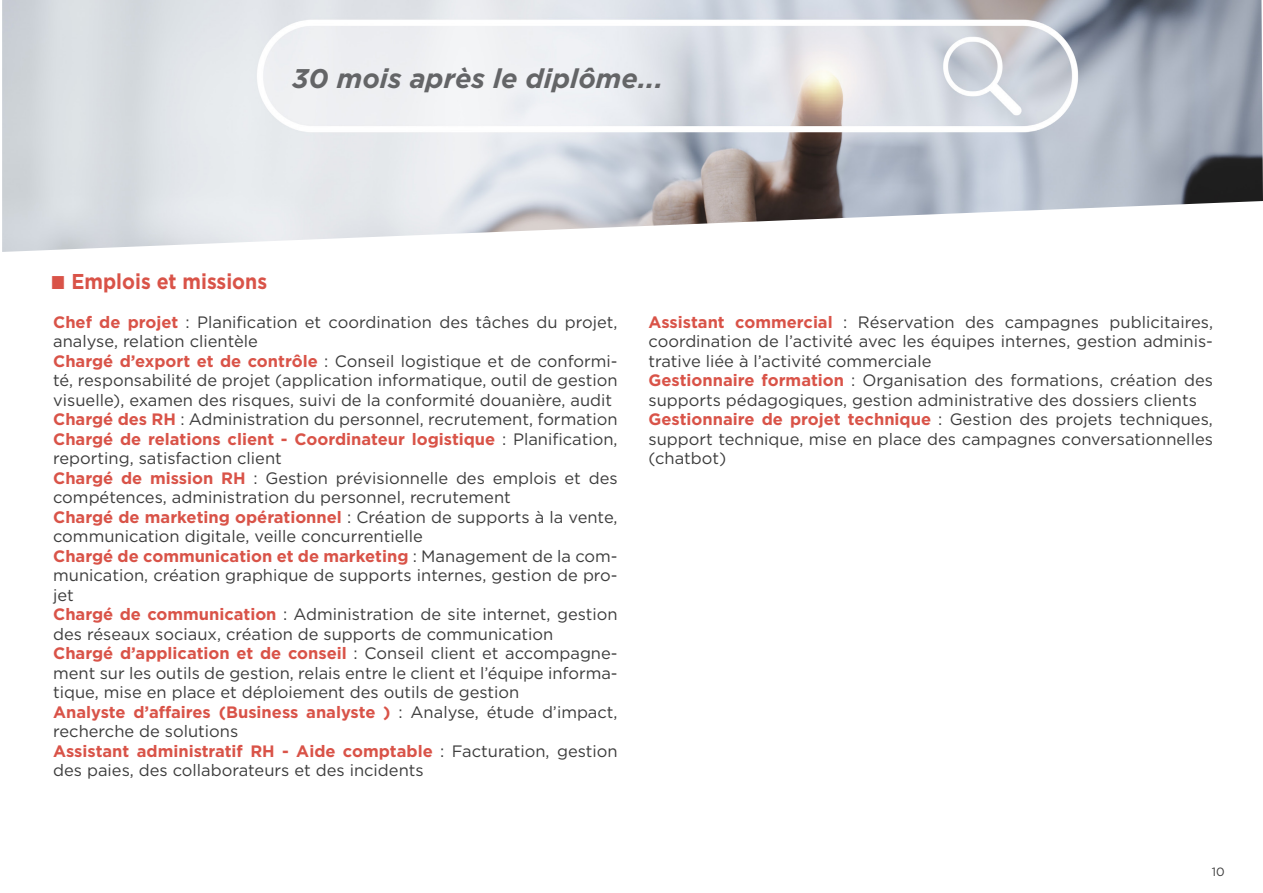
<style>
.page{position:relative;width:1263px;height:893px;background:#fff}
.page>*{position:absolute;margin:0;border:0;box-sizing:border-box;transform-origin:0 0}
.TITRE_ORANGE{font:italic 700 27px "Gotham";color:#646567}
.t1{font:700 21.45px "Gotham";color:#d95348;scale:.91 1}
.EMPLOIS{font:16.5px/19.5px "Gotham";color:#3c3c3c}
.EMPLOIS-2{font:700 16.5px/19.5px "Gotham";color:#d95348}
.t2{font:12px "Gotham";color:#3c3c3c}
.s1{font-family:"Arial";font-weight:900;font-size:28.05px}
.s2{font-weight:700;color:#d95348}
.s3{font-weight:400;color:#3c3c3c}
</style>
<div class="page">
<img style="left:2px;top:0;width:1261px;height:252px">
<p class="TITRE_ORANGE" style="left:293px;top:60px;width:372px">30 mois après le diplôme...</p>
<p class="t1" style="left:50px;top:268px;width:240px"><span class="s1">■</span> Emplois et missions</p>
<p class="EMPLOIS" style="left:53px;top:312px;width:566px"><span class="s2">Chef de projet</span> : Planification et coordination des tâches du projet, analyse, relation clientèle</p>
<p class="EMPLOIS" style="left:53px;top:351px;width:566px;text-align:justify"><span class="s2">Chargé d’export et de contrôle</span> : Conseil logistique et de conformi&shy;té, responsabilité de projet (application informatique, outil de gestion visuelle), examen des risques, suivi de la conformité douanière, audit</p>
<p class="EMPLOIS" style="left:53px;top:409px;width:566px"><span class="s2">Chargé des RH</span> : Administration du personnel, recrutement, formation</p>
<p class="EMPLOIS-2" style="left:53px;top:429px;width:566px">Chargé de relations client - Coordinateur logistique <span class="s3">: Planification, reporting, satisfaction client</span></p>
<p class="EMPLOIS" style="left:53px;top:468px;width:566px"><span class="s2">Chargé de mission RH</span> : Gestion prévisionnelle des emplois et des compétences, administration du personnel, recrutement</p>
<p class="EMPLOIS" style="left:53px;top:507px;width:566px"><span class="s2">Chargé de marketing opérationnel</span> : Création de supports à la vente, communication digitale, veille concurrentielle</p>
<p class="EMPLOIS" style="left:53px;top:546px;width:566px;text-align:justify"><span class="s2">Chargé de communication et de marketing</span> : Management de la com&shy;munication, création graphique de supports internes, gestion de pro&shy;jet</p>
<p class="EMPLOIS" style="left:53px;top:604px;width:566px"><span class="s2">Chargé de communication</span> : Administration de site internet, gestion des réseaux sociaux, création de supports de communication</p>
<p class="EMPLOIS" style="left:53px;top:643px;width:566px;text-align:justify"><span class="s2">Chargé d’application et de conseil</span> : Conseil client et accompagne&shy;ment sur les outils de gestion, relais entre le client et l’équipe informa&shy;tique, mise en place et déploiement des outils de gestion</p>
<p class="EMPLOIS" style="left:53px;top:702px;width:566px"><span class="s2">Analyste d’affaires (Business analyste )</span> : Analyse, étude d’impact, recherche de solutions</p>
<p class="EMPLOIS" style="left:53px;top:741px;width:566px"><span class="s2">Assistant administratif RH - Aide comptable</span> : Facturation, gestion des paies, des collaborateurs et des incidents</p>
<p class="EMPLOIS" style="left:648px;top:312px;width:566px;text-align:justify"><span class="s2">Assistant commercial</span> : Réservation des campagnes publicitaires, coordination de l’activité avec les équipes internes, gestion adminis&shy;trative liée à l’activité commerciale</p>
<p class="EMPLOIS" style="left:648px;top:370px;width:566px"><span class="s2">Gestionnaire formation</span> : Organisation des formations, création des supports pédagogiques, gestion administrative des dossiers clients</p>
<p class="EMPLOIS" style="left:648px;top:409px;width:566px;text-align:justify"><span class="s2">Gestionnaire de projet technique</span> : Gestion des projets techniques, support technique, mise en place des campagnes conversationnelles (chatbot)</p>
<p class="t2" style="left:1212px;top:864px;width:14px">10</p>
</div>
